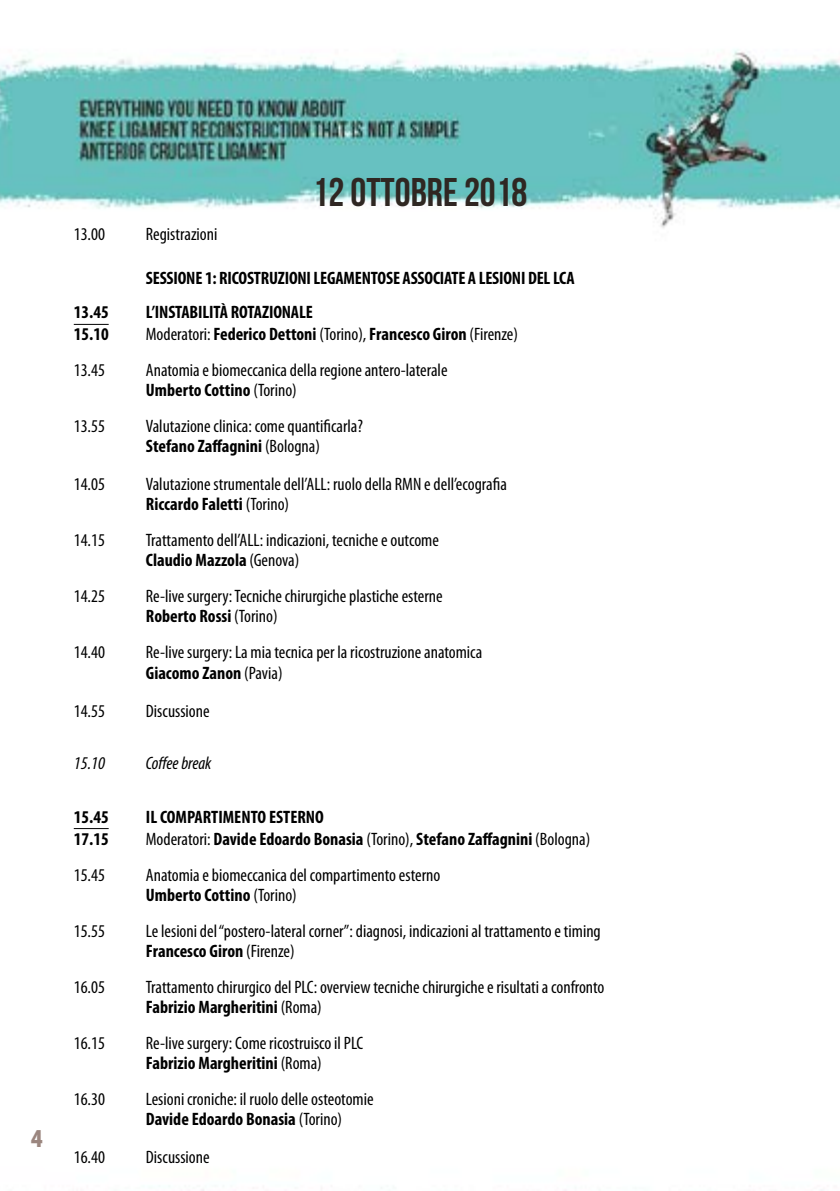
<style>
.page{position:relative;width:840px;height:1191px;background:#fff}
.page>*{position:absolute;margin:0;border:0;box-sizing:border-box;transform-origin:0 0}
.t1{font:40px "Bebas Neue";color:#2f2722}
.t2{font:900 condensed 26px "Myriad Pro";color:#9b867f}
.t3{font:condensed 18px/20px "Myriad Pro";color:#000}
.t4{font:700 condensed 18px "Myriad Pro";letter-spacing:-.01em;color:#000}
.t5{font:italic condensed 18px "Myriad Pro";color:#000}
.s1{font-weight:700}
.s2{font-weight:400}
</style>
<div class="page">
<img style="left:0;top:49px;width:839px;height:1142px">
<hr style="left:74px;top:324px;width:35px;height:1px;background:#000">
<hr style="left:74px;top:828px;width:35px;height:1px;background:#000">
<h2 class="t2" style="left:31px;top:1123px;width:13px">4</h2>
<h1 class="t1" style="left:312px;top:171px;width:216px">12 OTTOBRE 2018</h1>
<p class="t3" style="left:74px;top:225px;width:33px">13.00</p>
<p class="t3" style="left:146px;top:225px;width:73px">Registrazioni</p>
<p class="t4" style="left:146px;top:268px;width:430px">SESSIONE 1: RICOSTRUZIONI LEGAMENTOSE ASSOCIATE A LESIONI DEL LCA</p>
<p class="t4" style="left:74px;top:302px;width:36px">13.45</p>
<p class="t4" style="left:146px;top:302px;width:168px">L’INSTABILITÀ ROTAZIONALE</p>
<p class="t4" style="left:74px;top:324px;width:36px">15.10</p>
<p class="t3" style="left:146px;top:325px;width:373px">Moderatori: <span class="s1">Federico Dettoni</span> (Torino), <span class="s1">Francesco Giron</span> (Firenze)</p>
<p class="t3" style="left:74px;top:361px;width:33px">13.45</p>
<p class="t3" style="left:146px;top:361px;width:303px">Anatomia e biomeccanica della regione antero-laterale<br><span class="s1">Umberto Cottino</span> (Torino)</p>
<p class="t3" style="left:74px;top:417px;width:33px">13.55</p>
<p class="t3" style="left:146px;top:417px;width:219px">Valutazione clinica: come quantificarla?<br><span class="s1">Stefano Zaffagnini</span> (Bologna)</p>
<p class="t3" style="left:74px;top:475px;width:33px">14.05</p>
<p class="t3" style="left:146px;top:475px;width:362px">Valutazione strumentale dell’ALL: ruolo della RMN e dell’ecografia<br><span class="s1">Riccardo Faletti</span> (Torino)</p>
<p class="t3" style="left:74px;top:531px;width:33px">14.15</p>
<p class="t3" style="left:146px;top:531px;width:294px">Trattamento dell’ALL: indicazioni, tecniche e outcome<br><span class="s1">Claudio Mazzola</span> (Genova)</p>
<p class="t3" style="left:74px;top:587px;width:33px">14.25</p>
<p class="t3" style="left:146px;top:587px;width:298px">Re-live surgery: Tecniche chirurgiche plastiche esterne<br><span class="s1">Roberto Rossi</span> (Torino)</p>
<p class="t3" style="left:74px;top:643px;width:33px">14.40</p>
<p class="t3" style="left:146px;top:643px;width:338px">Re-live surgery: La mia tecnica per la ricostruzione anatomica<br><span class="s1">Giacomo Zanon</span> (Pavia)</p>
<p class="t3" style="left:74px;top:701px;width:33px">14.55</p>
<p class="t3" style="left:146px;top:701px;width:65px">Discussione</p>
<p class="t5" style="left:74px;top:753px;width:33px">15.10</p>
<p class="t5" style="left:146px;top:753px;width:67px">Coffee break</p>
<p class="t4" style="left:74px;top:806px;width:36px">15.45</p>
<p class="t4" style="left:146px;top:806px;width:179px">IL COMPARTIMENTO ESTERNO</p>
<p class="t4" style="left:74px;top:828px;width:36px">17.15</p>
<p class="t4" style="left:146px;top:828px;width:446px"><span class="s2">Moderatori:</span> Davide Edoardo Bonasia <span class="s2">(Torino),</span> Stefano Zaffagnini <span class="s2">(Bologna)</span></p>
<p class="t3" style="left:74px;top:865px;width:33px">15.45</p>
<p class="t3" style="left:146px;top:865px;width:296px">Anatomia e biomeccanica del compartimento esterno<br><span class="s1">Umberto Cottino</span> (Torino)</p>
<p class="t3" style="left:74px;top:921px;width:33px">15.55</p>
<p class="t3" style="left:146px;top:921px;width:456px">Le lesioni del “postero-lateral corner”: diagnosi, indicazioni al trattamento e timing<br><span class="s1">Francesco Giron</span> (Firenze)</p>
<p class="t3" style="left:74px;top:977px;width:33px">16.05</p>
<p class="t3" style="left:146px;top:977px;width:460px">Trattamento chirurgico del PLC: overview tecniche chirurgiche e risultati a confronto<br><span class="s1">Fabrizio Margheritini</span> (Roma)</p>
<p class="t3" style="left:74px;top:1033px;width:33px">16.15</p>
<p class="t3" style="left:146px;top:1033px;width:219px">Re-live surgery: Come ricostruisco il PLC<br><span class="s1">Fabrizio Margheritini</span> (Roma)</p>
<p class="t3" style="left:74px;top:1089px;width:33px">16.30</p>
<p class="t3" style="left:146px;top:1089px;width:229px">Lesioni croniche: il ruolo delle osteotomie<br><span class="s1">Davide Edoardo Bonasia</span> (Torino)</p>
<p class="t3" style="left:74px;top:1147px;width:33px">16.40</p>
<p class="t3" style="left:146px;top:1147px;width:65px">Discussione</p>
</div>
